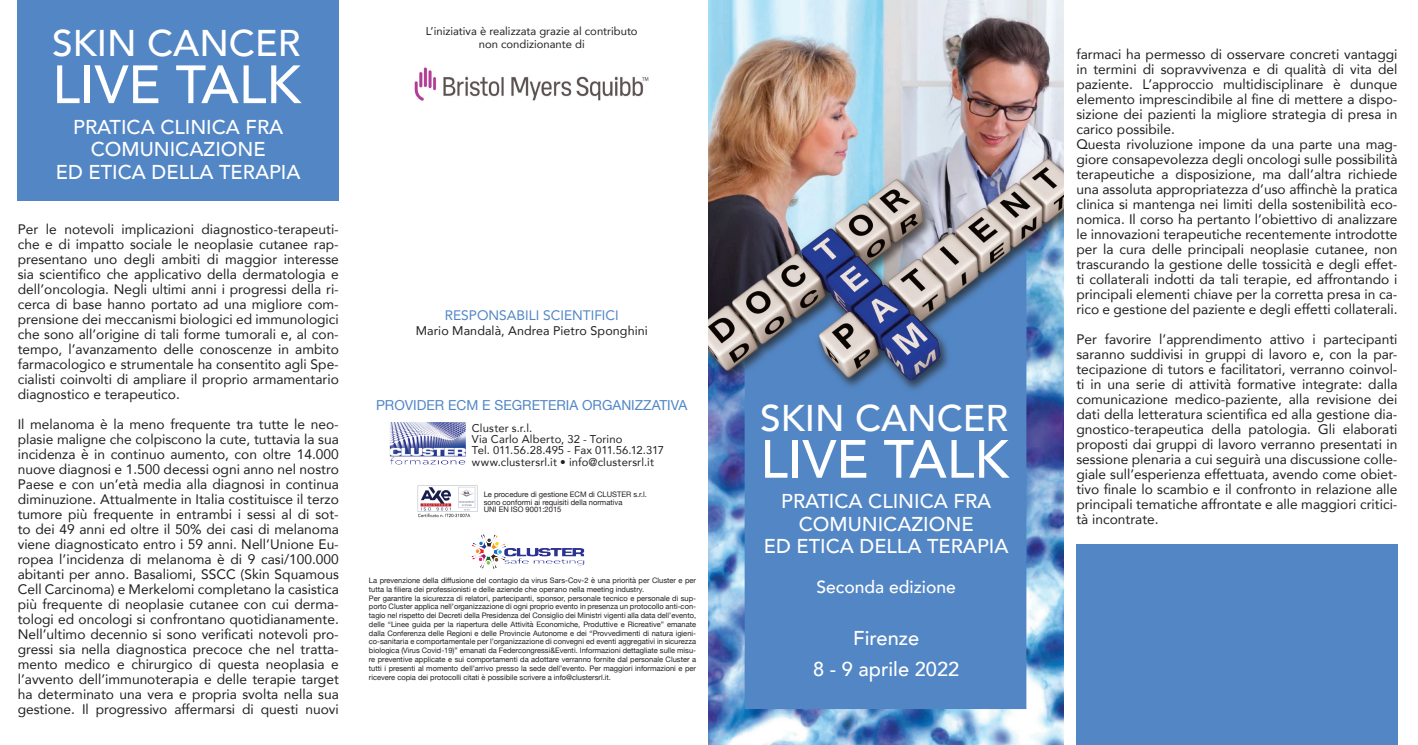
<style>
.page{position:relative;width:1418px;height:745px;background:#fff}
.page>*{position:absolute;margin:0;border:0;box-sizing:border-box;transform-origin:0 0}
.t1{font:500 53.25px "Avenir";color:#fff}
.t2{font:500 37.12px "Avenir";color:#fff}
.t3{font:500 20px "Avenir";color:#fff}
.t4{font:500 17.5px "Avenir";color:#fff}
.t5{font:13.75px/15px "Avenir";color:#231f20;text-align:justify}
.t6{font:13.75px "Helvetica Neue";color:#5286c5}
.t7{font:13.75px "Avenir";color:#5286c5}
.t8{font:12.5px "Avenir";letter-spacing:.005em;color:#231f20}
.t9{font:11.25px "Avenir";color:#231f20}
.t10{font:7.62px "Helvetica Neue";color:#231f20}
.t11{font:7.5px/8.8px "Helvetica Neue";color:#231f20}
</style>
<div class="page">
<div style="left:18px;top:0;width:321px;height:200px;background:#5286c5"></div>
<img style="left:709px;top:0;width:354px;height:744px">
<img style="left:390px;top:422px;width:76px;height:42px">
<img style="left:481px;top:534px;width:15px;height:12px">
<img style="left:417px;top:485px;width:61px;height:33px">
<img style="left:414px;top:67px;width:235px;height:34px">
<div style="left:1076px;top:544px;width:321px;height:200px;background:#5286c5"></div>
<p class="t2" style="left:52px;top:11px;width:249px">SKIN CANCER</p>
<p class="t1" style="left:52px;top:38px;width:250px">LIVE TALK</p>
<p class="t3" style="left:73px;top:109px;width:212px">PRATICA CLINICA FRA</p>
<p class="t3" style="left:91px;top:132px;width:176px">COMUNICAZIONE</p>
<p class="t3" style="left:56px;top:154px;width:246px">ED ETICA DELLA TERAPIA</p>
<p class="t5" style="left:18px;top:221px;width:323px">Per le notevoli implicazioni diagnostico-terapeuti&shy;che e di impatto sociale le neoplasie cutanee rap&shy;presentano uno degli ambiti di maggior interesse sia scientifico che applicativo della dermatologia e dell’oncologia. Negli ultimi anni i progressi della ri&shy;cerca di base hanno portato ad una migliore com&shy;prensione dei meccanismi biologici ed immunologici che sono all’origine di tali forme tumorali e, al con&shy;tempo, l’avanzamento delle conoscenze in ambito farmacologico e strumentale ha consentito agli Spe&shy;cialisti coinvolti di ampliare il proprio armamentario diagnostico e terapeutico.</p>
<p class="t5" style="left:18px;top:416px;width:323px">Il melanoma è la meno frequente tra tutte le neo&shy;plasie maligne che colpiscono la cute, tuttavia la sua incidenza è in continuo aumento, con oltre 14.000 nuove diagnosi e 1.500 decessi ogni anno nel nostro Paese e con un’età media alla diagnosi in continua diminuzione. Attualmente in Italia costituisce il terzo tumore più frequente in entrambi i sessi al di sot&shy;to dei 49 anni ed oltre il 50% dei casi di melanoma viene diagnosticato entro i 59 anni. Nell’Unione Eu&shy;ropea l’incidenza di melanoma è di 9 casi/100.000 abitanti per anno. Basaliomi, SSCC (Skin Squamous Cell Carcinoma) e Merkelomi completano la casistica più frequente di neoplasie cutanee con cui derma&shy;tologi ed oncologi si confrontano quotidianamente.<br>Nell’ultimo decennio si sono verificati notevoli pro&shy;gressi sia nella diagnostica precoce che nel tratta&shy;mento medico e chirurgico di questa neoplasia e l’avvento dell’immunoterapia e delle terapie target ha determinato una vera e propria svolta nella sua gestione. Il progressivo affermarsi di questi nuovi</p>
<p class="t9" style="left:426px;top:22px;width:213px">L’iniziativa è realizzata grazie al contributo</p>
<p class="t9" style="left:479px;top:35px;width:107px">non condizionante di</p>
<p class="t7" style="left:444px;top:304px;width:176px">RESPONSABILI SCIENTIFICI</p>
<p class="t8" style="left:416px;top:320px;width:233px">Mario Mandalà, Andrea Pietro Sponghini</p>
<p class="t6" style="left:376px;top:394px;width:313px">PROVIDER ECM E SEGRETERIA ORGANIZZATIVA</p>
<p class="t9" style="left:472px;top:418px;width:62px">Cluster s.r.l.</p>
<p class="t9" style="left:472px;top:430px;width:152px">Via Carlo Alberto, 32 - Torino</p>
<p class="t9" style="left:472px;top:441px;width:193px">Tel. 011.56.28.495 - Fax 011.56.12.317</p>
<p class="t9" style="left:472px;top:452px;width:183px">www.clustersrl.it • info@clustersrl.it</p>
<p class="t10" style="left:483px;top:488px;width:165px">Le procedure di gestione ECM di CLUSTER s.r.l.</p>
<p class="t10" style="left:483px;top:496px;width:140px">sono conformi ai requisiti della normativa</p>
<p class="t10" style="left:483px;top:504px;width:79px">UNI EN ISO 9001:2015</p>
<p class="t11" style="left:369px;top:576px;width:328px">La prevenzione della diffusione del contagio da virus Sars-Cov-2 è una priorità per Cluster e per tutta la filiera dei professionisti e delle aziende che operano nella meeting industry.</p>
<p class="t11" style="left:369px;top:593px;width:328px;text-align:justify">Per garantire la sicurezza di relatori, partecipanti, sponsor, personale tecnico e personale di sup&shy;porto Cluster applica nell’organizzazione di ogni proprio evento in presenza un protocollo anti-con&shy;tagio nel rispetto dei Decreti della Presidenza del Consiglio dei Ministri vigenti alla data dell’evento, delle “Linee guida per la riapertura delle Attività Economiche, Produttive e Ricreative” emanate dalla Conferenza delle Regioni e delle Provincie Autonome e dei “Provvedimenti di natura igieni&shy;co-sanitaria e comportamentale per l’organizzazione di convegni ed eventi aggregativi in sicurezza biologica (Virus Covid-19)” emanati da Federcongressi&amp;Eventi. Informazioni dettagliate sulle misu&shy;re preventive applicate e sui comportamenti da adottare verranno fornite dal personale Cluster a tutti i presenti al momento dell’arrivo presso la sede dell’evento. Per maggiori informazioni e per ricevere copia dei protocolli citati è possibile scrivere a info@clustersrl.it.</p>
<p class="t2" style="left:760px;top:385px;width:249px">SKIN CANCER</p>
<p class="t1" style="left:760px;top:413px;width:250px">LIVE TALK</p>
<p class="t3" style="left:781px;top:484px;width:212px">PRATICA CLINICA FRA</p>
<p class="t3" style="left:798px;top:506px;width:176px">COMUNICAZIONE</p>
<p class="t3" style="left:764px;top:529px;width:246px">ED ETICA DELLA TERAPIA</p>
<p class="t4" style="left:816px;top:571px;width:141px">Seconda edizione</p>
<p class="t3" style="left:853px;top:620px;width:67px">Firenze</p>
<p class="t3" style="left:813px;top:651px;width:147px">8 - 9 aprile 2022</p>
<p class="t5" style="left:1076px;top:46px;width:323px">farmaci ha permesso di osservare concreti vantaggi in termini di sopravvivenza e di qualità di vita del paziente. L’approccio multidisciplinare è dunque elemento imprescindibile al fine di mettere a dispo&shy;sizione dei pazienti la migliore strategia di presa in carico possibile.</p>
<p class="t5" style="left:1076px;top:136px;width:323px">Questa rivoluzione impone da una parte una mag&shy;giore consapevolezza degli oncologi sulle possibilità terapeutiche a disposizione, ma dall’altra richiede una assoluta appropriatezza d’uso affinchè la pratica clinica si mantenga nei limiti della sostenibilità eco&shy;nomica. Il corso ha pertanto l’obiettivo di analizzare le innovazioni terapeutiche recentemente introdotte per la cura delle principali neoplasie cutanee, non trascurando la gestione delle tossicità e degli effet&shy;ti collaterali indotti da tali terapie, ed affrontando i principali elementi chiave per la corretta presa in ca&shy;rico e gestione del paziente e degli effetti collaterali.</p>
<p class="t5" style="left:1076px;top:331px;width:323px">Per favorire l’apprendimento attivo i partecipanti saranno suddivisi in gruppi di lavoro e, con la par&shy;tecipazione di tutors e facilitatori, verranno coinvol&shy;ti in una serie di attività formative integrate: dalla comunicazione medico-paziente, alla revisione dei dati della letteratura scientifica ed alla gestione dia&shy;gnostico-terapeutica della patologia. Gli elaborati proposti dai gruppi di lavoro verranno presentati in sessione plenaria a cui seguirà una discussione colle&shy;giale sull’esperienza effettuata, avendo come obiet&shy;tivo finale lo scambio e il confronto in relazione alle principali tematiche affrontate e alle maggiori critici&shy;tà incontrate.</p>
</div>
